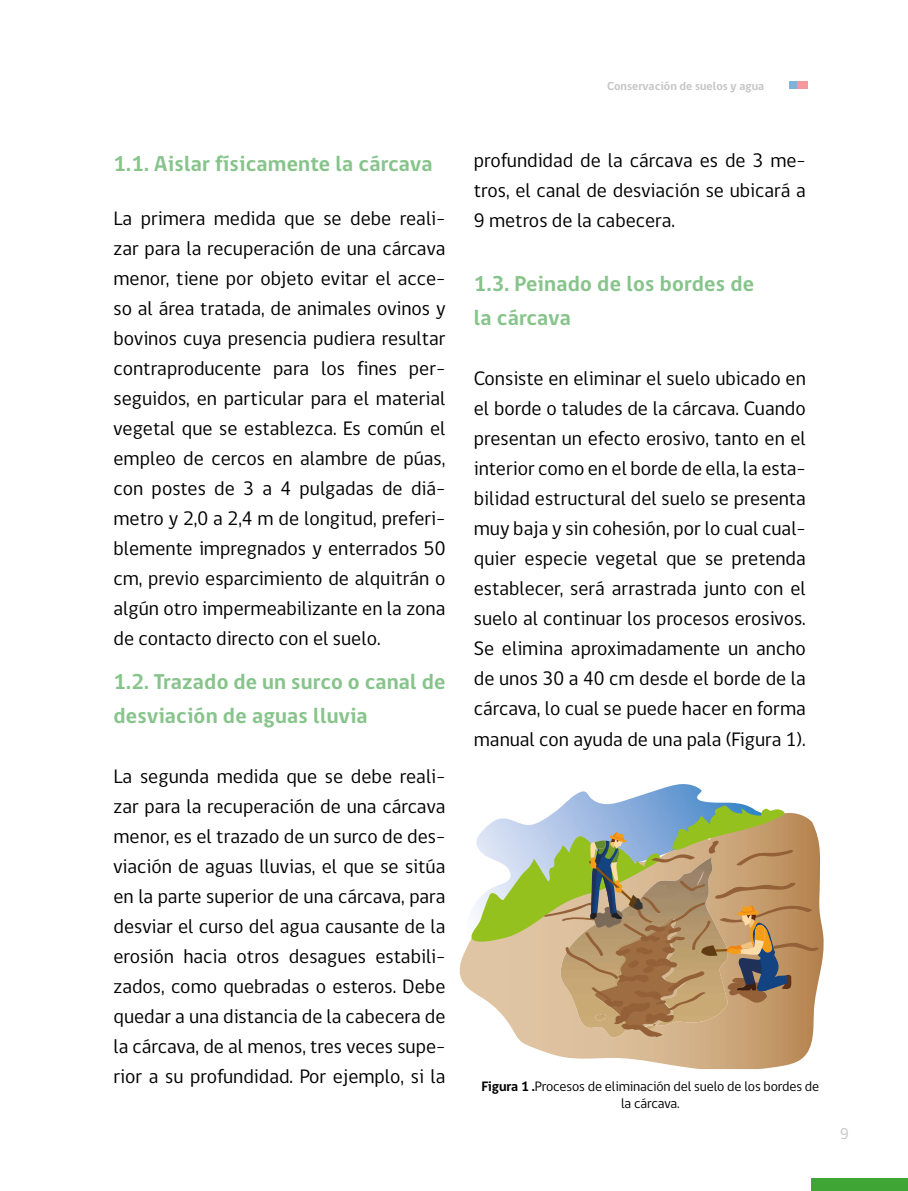
<style>
.page{position:relative;width:908px;height:1191px;background:#fff}
.page>*{position:absolute;margin:0;border:0;box-sizing:border-box;transform-origin:0 0}
.t1{font:700 22px/34px "gob CL";letter-spacing:.01em;color:#87c48b}
.t2{font:20px/30px "gob CL";color:#000;text-align:justify}
.t3{font:16px "gob CL";color:#c6c6c6}
.t4{font:14px/16.8px "gob CL";letter-spacing:-.01em;color:#000;text-align:center}
.t5{font:700 12px "gob CL";color:#c6c6c6}
.s1{font-weight:700}
</style>
<div class="page">
<div style="left:789px;top:81px;width:7px;height:8px;background:#80b1d7"></div>
<div style="left:796px;top:81px;width:11px;height:8px;background:#f3999c"></div>
<div style="left:810px;top:1178px;width:97px;height:13px;background:#3fa535"></div>
<img style="left:459px;top:857px;width:365px;height:212px">
<img style="left:464px;top:784px;width:281px;height:157px">
<svg style="left:468px;top:805px;width:352px;height:231px"></svg>
<p class="t1" style="left:113px;top:147px;width:320px">1.1. Aislar físicamente la cárcava</p>
<p class="t2" style="left:113px;top:203px;width:333px">La primera medida que se debe reali&shy;zar para la recuperación de una cárcava menor, tiene por objeto evitar el acce&shy;so al área tratada, de animales ovinos y bovinos cuya presencia pudiera resultar contraproducente para los fines per&shy;seguidos, en particular para el material vegetal que se establezca. Es común el empleo de cercos en alambre de púas, con postes de 3 a 4 pulgadas de diá&shy;metro y 2,0 a 2,4 m de longitud, preferi&shy;blemente impregnados y enterrados 50 cm, previo esparcimiento de alquitrán o algún otro impermeabilizante en la zona de contacto directo con el suelo.</p>
<p class="t1" style="left:113px;top:665px;width:333px">1.2. Trazado de un surco o canal de desviación de aguas lluvia</p>
<p class="t2" style="left:113px;top:761px;width:333px">La segunda medida que se debe reali&shy;zar para la recuperación de una cárcava menor, es el trazado de un surco de des&shy;viación de aguas lluvias, el que se sitúa en la parte superior de una cárcava, para desviar el curso del agua causante de la erosión hacia otros desagues estabili&shy;zados, como quebradas o esteros. Debe quedar a una distancia de la cabecera de la cárcava, de al menos, tres veces supe&shy;rior a su profundidad. Por ejemplo, si la</p>
<p class="t5" style="left:607px;top:78px;width:158px">Conservación de suelos y agua</p>
<p class="t2" style="left:473px;top:146px;width:333px">profundidad de la cárcava es de 3 me&shy;tros, el canal de desviación se ubicará a 9 metros de la cabecera.</p>
<p class="t1" style="left:473px;top:267px;width:282px">1.3. Peinado de los bordes de la cárcava</p>
<p class="t2" style="left:473px;top:364px;width:333px">Consiste en eliminar el suelo ubicado en el borde o taludes de la cárcava. Cuando presentan un efecto erosivo, tanto en el interior como en el borde de ella, la esta&shy;bilidad estructural del suelo se presenta muy baja y sin cohesión, por lo cual cual&shy;quier especie vegetal que se pretenda establecer, será arrastrada junto con el suelo al continuar los procesos erosivos.<br>Se elimina aproximadamente un ancho de unos 30 a 40 cm desde el borde de la cárcava, lo cual se puede hacer en forma manual con ayuda de una pala (Figura 1).</p>
<p class="t4" style="left:481px;top:1078px;width:339px"><span class="s1">Figura 1 .</span>Procesos de eliminación del suelo de los bordes de la cárcava.</p>
<p class="t3" style="left:839px;top:1122px;width:10px">9</p>
</div>
